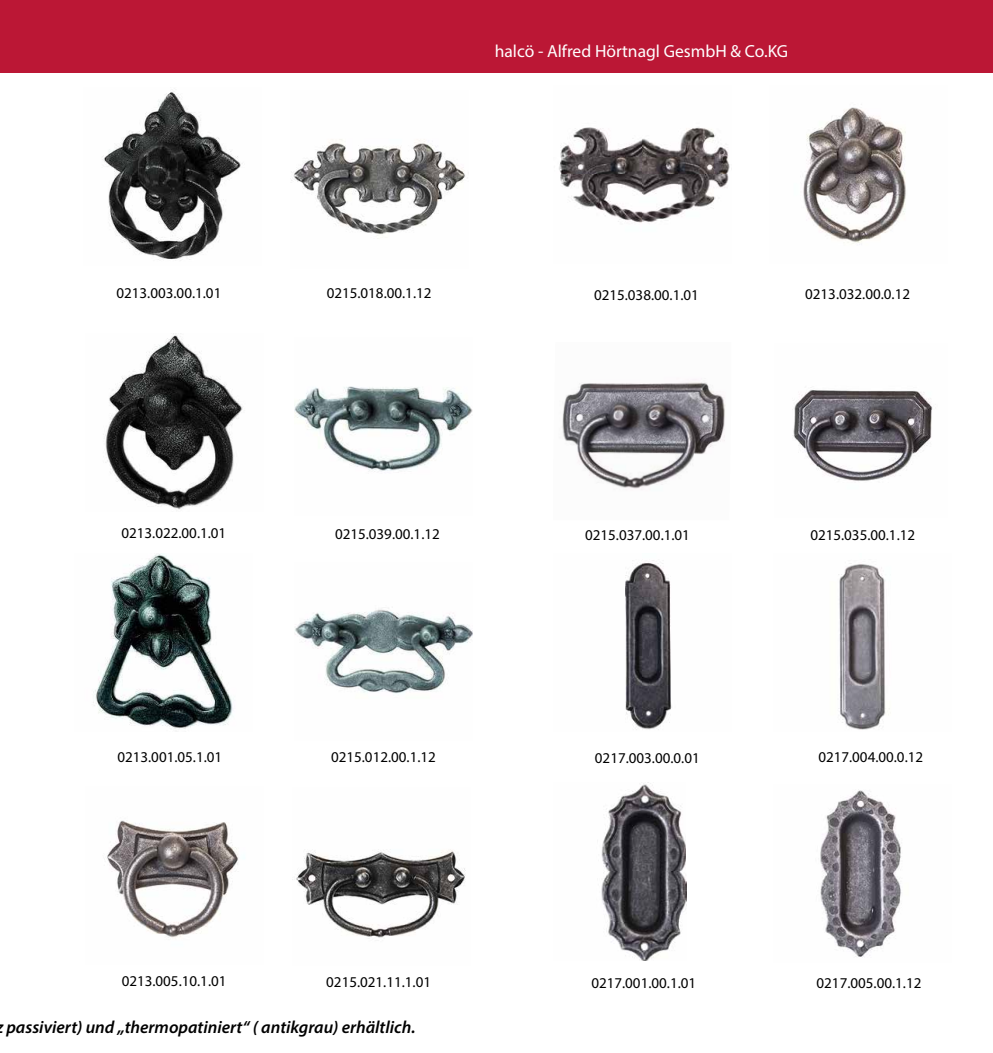
<style>
.page{position:relative;width:993px;height:1053px;background:#fff}
.page>*{position:absolute;margin:0;border:0;box-sizing:border-box;transform-origin:0 0}
.t1{font:italic 600 17.5px "Myriad Pro";color:#000}
.t2{font:17.5px "Myriad Pro";color:#fff}
.t3{font:15px "Myriad Pro";color:#000}
</style>
<div class="page">
<img style="left:103px;top:333px;width:140px;height:177px">
<img style="left:295px;top:608px;width:177px;height:86px">
<img style="left:292px;top:849px;width:174px;height:89px">
<img style="left:107px;top:820px;width:132px;height:118px">
<img style="left:291px;top:139px;width:174px;height:100px">
<img style="left:294px;top:386px;width:178px;height:86px">
<img style="left:93px;top:553px;width:140px;height:176px">
<img style="left:838px;top:563px;width:52px;height:167px">
<img style="left:820px;top:790px;width:81px;height:167px">
<img style="left:601px;top:782px;width:86px;height:178px">
<img style="left:559px;top:127px;width:171px;height:96px">
<img style="left:102px;top:91px;width:141px;height:170px">
<img style="left:625px;top:560px;width:47px;height:170px">
<img style="left:562px;top:379px;width:164px;height:111px">
<img style="left:803px;top:107px;width:103px;height:137px">
<div style="left:0;top:0;width:992px;height:73px;background:#bb1735"></div>
<img style="left:792px;top:390px;width:141px;height:91px">
<p class="t2" style="left:494px;top:41px;width:295px">halcö - Alfred Hörtnagl GesmbH &amp; Co.KG</p>
<p class="t3" style="left:116px;top:283px;width:106px">0213.003.00.1.01</p>
<p class="t3" style="left:326px;top:283px;width:106px">0215.018.00.1.12</p>
<p class="t3" style="left:805px;top:285px;width:106px">0213.032.00.0.12</p>
<p class="t3" style="left:594px;top:285px;width:106px">0215.038.00.1.01</p>
<p class="t3" style="left:121px;top:523px;width:106px">0213.022.00.1.01</p>
<p class="t3" style="left:335px;top:524px;width:106px">0215.039.00.1.12</p>
<p class="t3" style="left:585px;top:525px;width:106px">0215.037.00.1.01</p>
<p class="t3" style="left:810px;top:525px;width:106px">0215.035.00.1.12</p>
<p class="t3" style="left:117px;top:747px;width:106px">0213.001.05.1.01</p>
<p class="t3" style="left:331px;top:747px;width:106px">0215.012.00.1.12</p>
<p class="t3" style="left:594px;top:748px;width:106px">0217.003.00.0.01</p>
<p class="t3" style="left:818px;top:747px;width:106px">0217.004.00.0.12</p>
<p class="t3" style="left:122px;top:971px;width:106px">0213.005.10.1.01</p>
<p class="t3" style="left:326px;top:972px;width:106px">0215.021.11.1.01</p>
<p class="t3" style="left:591px;top:973px;width:106px">0217.001.00.1.01</p>
<p class="t3" style="left:816px;top:973px;width:106px">0217.005.00.1.12</p>
<p class="t1" style="left:6px;top:1015px;width:410px">passiviert) und „thermopatiniert“ ( antikgrau) erhältlich.</p>
</div>
